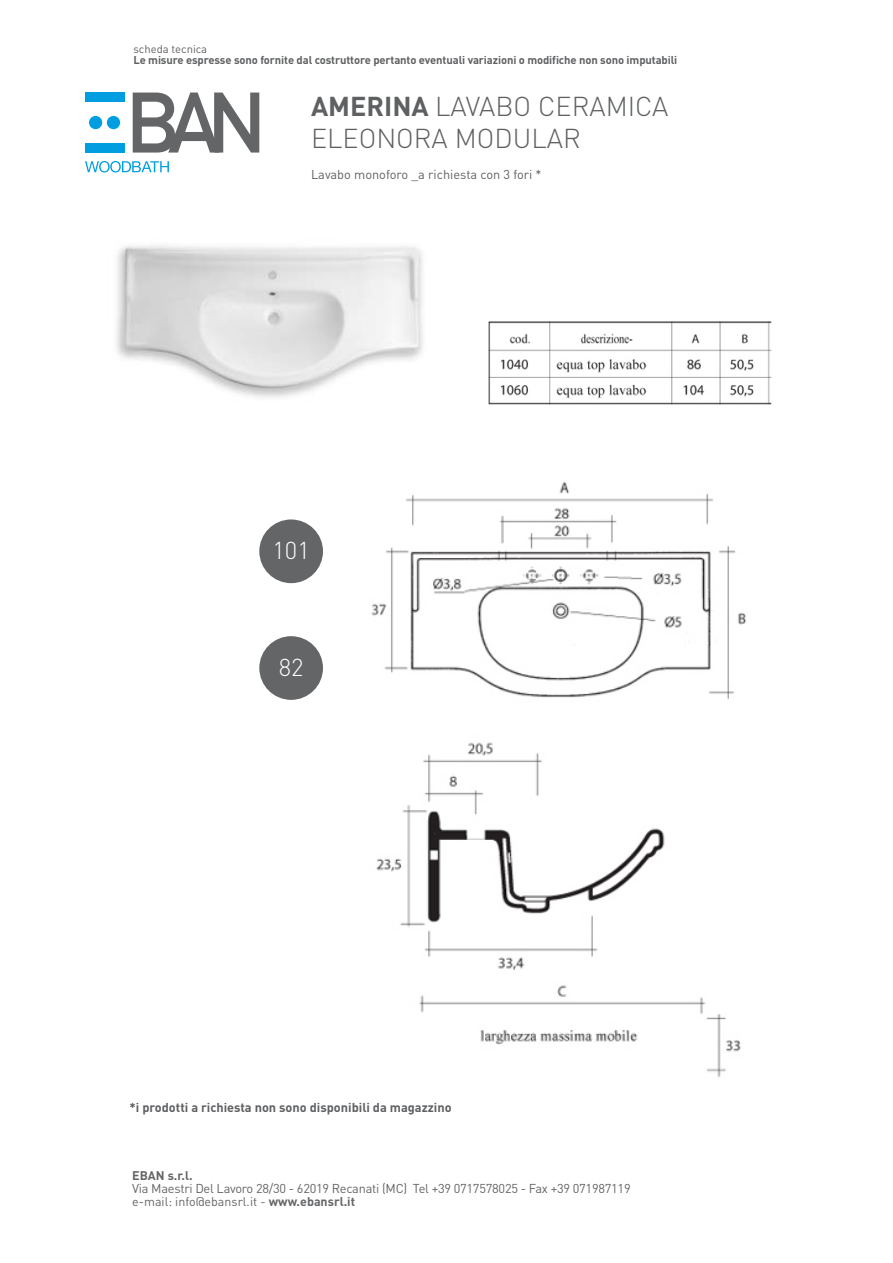
<style>
.page{position:relative;width:893px;height:1263px;background:#fff}
.page>*{position:absolute;margin:0;border:0;box-sizing:border-box;transform-origin:0 0}
.t1{font:300 27px/32.4px "DIN";color:#5f6062}
.t2{font:300 24.15px "DIN";color:#fff}
.t3{font:12.75px "DIN";letter-spacing:-.02em;color:#646567}
.t4{font:700 12.75px "DIN";color:#5f6062}
.t5{font:12.75px "DIN";color:#5f6062}
.t6{font:12.45px "DIN";color:#646567}
.t7{font:700 12.45px "DIN";color:#646567}
.t8{font:700 11.25px "DIN";letter-spacing:-.01em;color:#5f6062}
.t9{font:11.25px "DIN";color:#5f6062}
.s1{font-weight:700}
</style>
<div class="page">
<img style="left:116px;top:245px;width:307px;height:153px">
<img style="left:371px;top:481px;width:376px;height:596px">
<div style="left:259px;top:636px;width:64px;height:64px;background:#646567;border-radius:50%"></div>
<div style="left:259px;top:519px;width:64px;height:64px;background:#646567;border-radius:50%"></div>
<svg style="left:85px;top:161px;width:84px;height:12px"></svg>
<svg style="left:133px;top:93px;width:126px;height:60px"></svg>
<div style="left:89px;top:116px;width:13px;height:13px;background:#009ee0;border-radius:50%"></div>
<div style="left:107px;top:116px;width:13px;height:13px;background:#009ee0;border-radius:50%"></div>
<div style="left:85px;top:93px;width:39px;height:9px;background:#009ee0"></div>
<div style="left:85px;top:143px;width:39px;height:10px;background:#009ee0"></div>
<img style="left:488px;top:321px;width:283px;height:84px">
<p class="t9" style="left:133px;top:42px;width:75px">scheda tecnica</p>
<p class="t8" style="left:133px;top:52px;width:545px">Le misure espresse sono fornite dal costruttore pertanto eventuali variazioni o modifiche non sono imputabili</p>
<h1 class="t1" style="left:311px;top:90px;width:359px"><span class="s1">AMERINA</span> LAVABO CERAMICA<br>ELEONORA MODULAR</h1>
<p class="t5" style="left:311px;top:166px;width:232px">Lavabo monoforo _a richiesta con 3 fori *</p>
<h2 class="t2" style="left:273px;top:536px;width:39px">101</h2>
<h2 class="t2" style="left:279px;top:652px;width:26px">82</h2>
<p class="t4" style="left:130px;top:1099px;width:324px">*i prodotti a richiesta non sono disponibili da magazzino</p>
<p class="t7" style="left:132px;top:1167px;width:62px">EBAN s.r.l.</p>
<p class="t3" style="left:132px;top:1180px;width:500px">Via Maestri Del Lavoro 28/30 - 62019 Recanati (MC) Tel +39 0717578025 - Fax +39 071987119</p>
<p class="t6" style="left:132px;top:1193px;width:224px">e-mail: info@ebansrl.it - <span class="s1">www.ebansrl.it</span></p>
</div>
